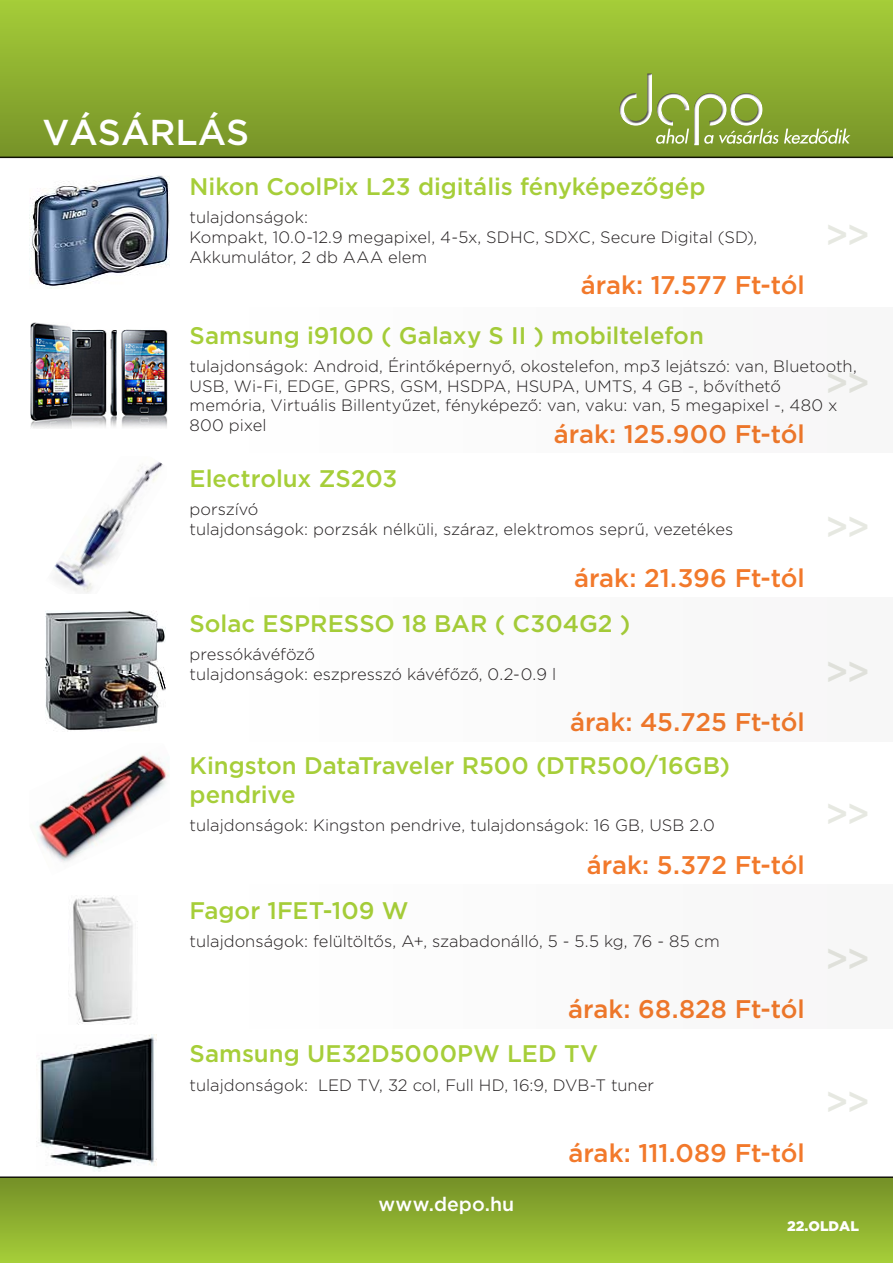
<style>
.page{position:relative;width:893px;height:1263px;background:#fff}
.page>*{position:absolute;margin:0;border:0;box-sizing:border-box;transform-origin:0 0}
.t1{font:500 37.5px "Gotham";color:#304300}
.cimlap_datum{font:500 36px "Gotham";color:#fff}
.depo_hirdetes_txt_ar{font:500 25.5px "Gotham";letter-spacing:-.005em;color:#f2792b}
.depo_hirdetes_txt_ci{font:500 24px/28.8px "Gotham";color:#a6ce39}
.jobinfo_hirdetés_gom{font:500 19.5px "Gotham";letter-spacing:.005em;color:#fff}
.depo_hirdetes_txt_le{font:300 16.5px/19.8px "Gotham";color:#231f20}
.text_oldalszam{font:900 13.95px "Gotham";color:#fff}
</style>
<div class="page">
<div style="left:0;top:0;width:893px;height:157px;background:linear-gradient(to bottom,#a5cd38,#769228)"></div>
<div style="left:0;top:1178px;width:893px;height:85px;background:linear-gradient(to bottom,#748f27,#a6ce39)"></div>
<hr style="left:0;top:157px;width:893px;height:1px;background:#231f20">
<hr style="left:0;top:1176px;width:893px;height:2px;background:#231f20">
<div style="left:619px;top:72px;width:35px;height:51px;background:#231f20;opacity:.75"></div>
<div style="left:694px;top:95px;width:34px;height:52px;background:#799629"></div>
<div style="left:694px;top:91px;width:33px;height:55px;background:#231f20;opacity:.75"></div>
<svg style="left:619px;top:74px;width:231px;height:71px;background:#93ae48"></svg>
<img style="left:29px;top:175px;width:141px;height:113px">
<img style="left:53px;top:462px;width:110px;height:132px">
<img style="left:36px;top:752px;width:134px;height:110px">
<img style="left:36px;top:1034px;width:121px;height:138px">
<div style="left:0;top:884px;width:893px;height:145px;background:#fbfbfb"></div>
<svg style="left:45px;top:611px;width:121px;height:120px;background:#7b7d7f"></svg>
<img style="left:30px;top:322px;width:138px;height:107px">
<p class="cimlap_datum" style="left:43px;top:112px;width:208px">VÁSÁRLÁS</p>
<p class="depo_hirdetes_txt_ci" style="left:190px;top:171px;width:517px">Nikon CoolPix L23 digitális fényképezőgép</p>
<p class="depo_hirdetes_txt_le" style="left:190px;top:207px;width:120px">tulajdonságok:</p>
<p class="depo_hirdetes_txt_le" style="left:190px;top:227px;width:569px">Kompakt, 10.0-12.9 megapixel, 4-5x, SDHC, SDXC, Secure Digital (SD),<br>Akkumulátor, 2 db AAA elem</p>
<p class="depo_hirdetes_txt_ar" style="left:581px;top:271px;width:225px">árak: 17.577 Ft-tól</p>
<h1 class="t1" style="left:824px;top:213px;width:47px">&gt;&gt;</h1>
<p class="depo_hirdetes_txt_ci" style="left:190px;top:320px;width:516px">Samsung i9100 ( Galaxy S II ) mobiltelefon</p>
<p class="depo_hirdetes_txt_le" style="left:190px;top:356px;width:669px">tulajdonságok: Android, Érintőképernyő, okostelefon, mp3 lejátszó: van, Bluetooth, USB, Wi-Fi, EDGE, GPRS, GSM, HSDPA, HSUPA, UMTS, 4 GB -, bővíthető memória, Virtuális Billentyűzet, fényképező: van, vaku: van, 5 megapixel -, 480 x 800 pixel</p>
<h1 class="t1" style="left:824px;top:362px;width:47px">&gt;&gt;</h1>
<p class="depo_hirdetes_txt_ar" style="left:554px;top:420px;width:252px">árak: 125.900 Ft-tól</p>
<p class="depo_hirdetes_txt_ci" style="left:190px;top:464px;width:209px">Electrolux ZS203</p>
<p class="depo_hirdetes_txt_le" style="left:190px;top:499px;width:70px">porszívó</p>
<p class="depo_hirdetes_txt_le" style="left:190px;top:519px;width:545px">tulajdonságok: porzsák nélküli, száraz, elektromos seprű, vezetékes</p>
<p class="depo_hirdetes_txt_ar" style="left:574px;top:563px;width:232px">árak: 21.396 Ft-tól</p>
<p class="depo_hirdetes_txt_ci" style="left:190px;top:608px;width:442px">Solac ESPRESSO 18 BAR ( C304G2 )</p>
<p class="depo_hirdetes_txt_le" style="left:190px;top:644px;width:127px">pressókávéföző</p>
<p class="depo_hirdetes_txt_le" style="left:190px;top:664px;width:368px">tulajdonságok: eszpresszó kávéfőző, 0.2-0.9 l</p>
<p class="depo_hirdetes_txt_ar" style="left:570px;top:708px;width:236px">árak: 45.725 Ft-tól</p>
<p class="depo_hirdetes_txt_ci" style="left:190px;top:751px;width:542px">Kingston DataTraveler R500 (DTR500/16GB) pendrive</p>
<p class="depo_hirdetes_txt_le" style="left:190px;top:815px;width:527px">tulajdonságok: Kingston pendrive, tulajdonságok: 16 GB, USB 2.0</p>
<p class="depo_hirdetes_txt_ar" style="left:587px;top:850px;width:219px">árak: 5.372 Ft-tól</p>
<p class="depo_hirdetes_txt_ci" style="left:190px;top:895px;width:220px">Fagor 1FET-109 W</p>
<p class="depo_hirdetes_txt_le" style="left:190px;top:931px;width:532px">tulajdonságok: felültöltős, A+, szabadonálló, 5 - 5.5 kg, 76 - 85 cm</p>
<p class="depo_hirdetes_txt_ar" style="left:568px;top:995px;width:238px">árak: 68.828 Ft-tól</p>
<p class="depo_hirdetes_txt_ci" style="left:190px;top:1039px;width:410px">Samsung UE32D5000PW LED TV</p>
<p class="depo_hirdetes_txt_le" style="left:190px;top:1074px;width:466px">tulajdonságok: LED TV, 32 col, Full HD, 16:9, DVB-T tuner</p>
<p class="jobinfo_hirdetés_gom" style="left:379px;top:1192px;width:137px">www.depo.hu</p>
<p class="depo_hirdetes_txt_ar" style="left:568px;top:1138px;width:238px">árak: 111.089 Ft-tól</p>
<h1 class="t1" style="left:824px;top:505px;width:47px">&gt;&gt;</h1>
<h1 class="t1" style="left:824px;top:650px;width:47px">&gt;&gt;</h1>
<h1 class="t1" style="left:824px;top:792px;width:47px">&gt;&gt;</h1>
<h1 class="t1" style="left:824px;top:937px;width:47px">&gt;&gt;</h1>
<h1 class="t1" style="left:824px;top:1080px;width:47px">&gt;&gt;</h1>
<p class="text_oldalszam" style="left:787px;top:1217px;width:73px">22.OLDAL</p>
</div>
